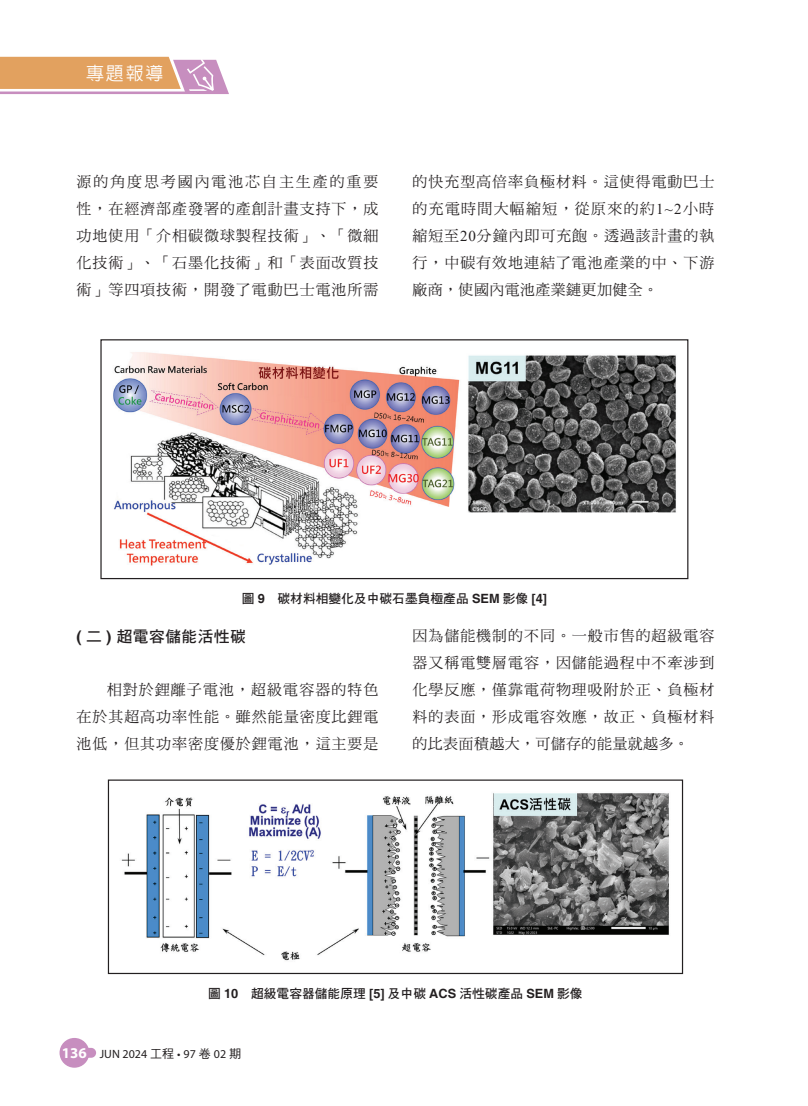
<style>
.page{position:relative;width:808px;height:1106px;background:#fff}
.page>*{position:absolute;margin:0;border:0;box-sizing:border-box;transform-origin:0 0}
.t1{font:500 18px "AR Hei B5";color:#fff}
.t2{font:15.75px "DF Hei Std W7";letter-spacing:.03em;color:#231f20}
.t3{font:15px/27px "DF Ming Std W5";letter-spacing:.06em;color:#231f20;text-align:justify}
.t4{font:12.75px "DF Hei Std W7";color:#231f20}
.t5{font:12px "Myriad Pro";color:#231f20}
.s1{font-family:"Times New Roman"}
.s2{font-family:"Helvetica";font-weight:700}
.s3{font-weight:700;font-size:15px;color:#fff}
.s4{font-family:"DF Hei Std W5"}
</style>
<div class="page">
<div style="left:60px;top:1037px;width:29px;height:30px;background:#c78ebf;border-radius:50%"></div>
<div style="left:70px;top:1047px;width:26px;height:10px;background:#c78ebf;border-radius:5px"></div>
<svg style="left:0;top:57px;width:229px;height:37px;background:#e0a988"></svg>
<img style="left:113px;top:352px;width:563px;height:214px">
<div style="left:100px;top:339px;width:588px;height:240px;border:1px solid #231f20"></div>
<img style="left:121px;top:793px;width:548px;height:168px">
<div style="left:108px;top:779px;width:575px;height:195px;border:1px solid #231f20"></div>
<p class="t1" style="left:86px;top:64px;width:79px">專題報導</p>
<p class="t3" style="left:77px;top:168px;width:303px">源的角度思考國內電池芯自主生產的重要性，在經濟部產發署的產創計畫支持下，成功地使用「介相碳微球製程技術」、「微細化技術」、「石墨化技術」和「表面改質技術」等四項技術，開發了電動巴士電池所需</p>
<p class="t3" style="left:412px;top:168px;width:303px">的快充型高倍率負極材料。這使得電動巴士的充電時間大幅縮短，從原來的約<span class="s1">1~2</span>小時縮短至<span class="s1">20</span>分鐘內即可充飽。透過該計畫的執行，中碳有效地連結了電池產業的中、下游廠商，使國內電池產業鏈更加健全。</p>
<p class="t4" style="left:242px;top:591px;width:307px">圖 <span class="s2">9</span>　碳材料相變化及中碳石墨負極產品 <span class="s2">SEM</span> 影像 <span class="s2">[4]</span></p>
<p class="t2" style="left:77px;top:628px;width:171px"><span class="s2">(</span> 二 <span class="s2">)</span> 超電容儲能活性碳</p>
<p class="t3" style="left:77px;top:676px;width:303px;text-indent:30px">相對於鋰離子電池，超級電容器的特色在於其超高功率性能。雖然能量密度比鋰電池低，但其功率密度優於鋰電池，這主要是</p>
<p class="t3" style="left:412px;top:622px;width:303px">因為儲能機制的不同。一般市售的超級電容器又稱電雙層電容，因儲能過程中不牽涉到化學反應，僅靠電荷物理吸附於正、負極材料的表面，形成電容效應，故正、負極材料的比表面積越大，可儲存的能量就越多。</p>
<p class="t4" style="left:208px;top:986px;width:376px">圖 <span class="s2">10</span>　超級電容器儲能原理 <span class="s2">[5]</span> 及中碳 <span class="s2">ACS</span> 活性碳產品 <span class="s2">SEM</span> 影像</p>
<p class="t5" style="left:62px;top:1046px;width:181px"><span class="s3">136</span> JUN 2024 <span class="s4">工程</span> • 97 <span class="s4">卷</span> 02 <span class="s4">期</span></p>
</div>
